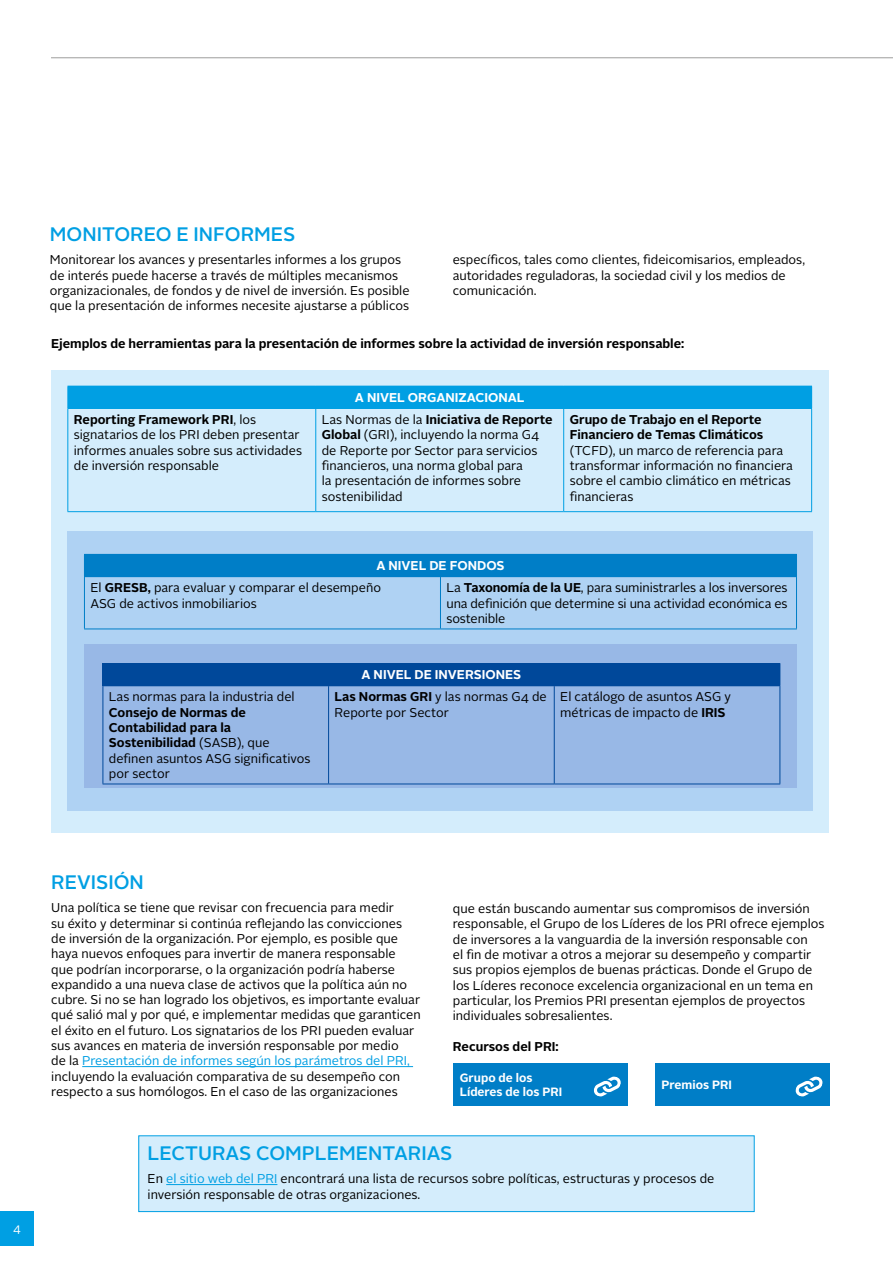
<style>
.page{position:relative;width:893px;height:1263px;background:#fff}
.page>*{position:absolute;margin:0;border:0;box-sizing:border-box;transform-origin:0 0}
.t1{font:500 19.5px "Alright Sans";color:#009fe3}
.t2{font:12.75px/15.3px "Alright Sans";color:#000}
.t3{font:700 12.75px/15.3px "Alright Sans";color:#000}
.t4{font:700 12.75px "Alright Sans";color:#fff}
.t5{font:700 12px/14.4px "Alright Sans";color:#fff}
.t6{font:12px "Alright Sans";color:#fff}
.s1{font-weight:700}
.s2{font-weight:700;color:#fff}
.s3{color:#009fe3}
</style>
<div class="page">
<hr style="left:51px;top:57px;width:842px;height:1px;background:#9d9d9c">
<div style="left:0;top:1212px;width:34px;height:34px;background:#009fe3"></div>
<hr style="left:82px;top:1066px;width:331px;height:1px;background:#009fe3">
<div style="left:453px;top:1063px;width:175px;height:43px;background:#007ec7"></div>
<svg style="left:593px;top:1076px;width:28px;height:21px"></svg>
<div style="left:655px;top:1063px;width:175px;height:43px;background:#007ec7"></div>
<svg style="left:795px;top:1076px;width:28px;height:21px"></svg>
<div style="left:139px;top:1136px;width:615px;height:75px;background:#d4edfc"></div>
<hr style="left:166px;top:1184px;width:111px;height:1px;background:#009fe3">
<div style="left:138px;top:1135px;width:617px;height:77px;border:1px solid #009fe3"></div>
<div style="left:51px;top:370px;width:778px;height:463px;background:#d4edfc"></div>
<div style="left:67px;top:531px;width:745px;height:279px;background:#afd2f3"></div>
<div style="left:84px;top:644px;width:713px;height:144px;background:#98b8e6"></div>
<div style="left:68px;top:386px;width:744px;height:22px;background:#009fe3"></div>
<svg style="left:67px;top:386px;width:1px;height:22px"></svg>
<hr style="left:67px;top:408px;width:249px;height:1px;background:#009fe3">
<hr style="left:67px;top:409px;width:1px;height:102px;background:#009fe3">
<hr style="left:316px;top:408px;width:248px;height:1px;background:#009fe3">
<hr style="left:315px;top:409px;width:1px;height:102px;background:#009fe3">
<hr style="left:564px;top:408px;width:248px;height:1px;background:#009fe3">
<hr style="left:563px;top:409px;width:1px;height:102px;background:#009fe3">
<hr style="left:811px;top:409px;width:1px;height:102px;background:#009fe3">
<hr style="left:67px;top:511px;width:249px;height:1px;background:#009fe3">
<hr style="left:316px;top:511px;width:248px;height:1px;background:#009fe3">
<hr style="left:564px;top:511px;width:248px;height:1px;background:#009fe3">
<div style="left:103px;top:663px;width:677px;height:23px;background:#00489a"></div>
<hr style="left:103px;top:686px;width:1px;height:98px;background:#00489a">
<hr style="left:328px;top:686px;width:1px;height:98px;background:#00489a">
<hr style="left:554px;top:686px;width:1px;height:98px;background:#00489a">
<hr style="left:779px;top:686px;width:1px;height:98px;background:#00489a">
<hr style="left:103px;top:784px;width:226px;height:1px;background:#00489a">
<hr style="left:329px;top:784px;width:225px;height:1px;background:#00489a">
<hr style="left:554px;top:784px;width:226px;height:1px;background:#00489a">
<div style="left:84px;top:554px;width:712px;height:23px;background:#007ec7"></div>
<hr style="left:440px;top:554px;width:357px;height:1px;background:#007ec7">
<svg style="left:796px;top:555px;width:1px;height:21px"></svg>
<hr style="left:84px;top:577px;width:1px;height:51px;background:#007ec7">
<hr style="left:440px;top:576px;width:357px;height:1px;background:#007ec7">
<hr style="left:440px;top:577px;width:1px;height:51px;background:#007ec7">
<hr style="left:796px;top:577px;width:1px;height:51px;background:#007ec7">
<hr style="left:84px;top:628px;width:356px;height:1px;background:#007ec7">
<hr style="left:440px;top:628px;width:357px;height:1px;background:#007ec7">
<h1 class="t1" style="left:50px;top:220px;width:247px">MONITOREO E INFORMES</h1>
<p class="t2" style="left:50px;top:252px;width:361px">Monitorear los avances y presentarles informes a los grupos de interés puede hacerse a través de múltiples mecanismos organizacionales, de fondos y de nivel de inversión. Es posible que la presentación de informes necesite ajustarse a públicos</p>
<p class="t2" style="left:453px;top:252px;width:354px">específicos, tales como clientes, fideicomisarios, empleados, autoridades reguladoras, la sociedad civil y los medios de comunicación.</p>
<p class="t3" style="left:51px;top:335px;width:635px">Ejemplos de herramientas para la presentación de informes sobre la actividad de inversión responsable:</p>
<p class="t4" style="left:355px;top:388px;width:171px">A NIVEL ORGANIZACIONAL</p>
<p class="t2" style="left:74px;top:412px;width:230px"><span class="s1">Reporting Framework PRI</span>, los signatarios de los PRI deben presentar informes anuales sobre sus actividades de inversión responsable</p>
<p class="t2" style="left:322px;top:412px;width:232px">Las Normas de la <span class="s1">Iniciativa de Reporte<br>Global</span> (GRI), incluyendo la norma G4 de Reporte por Sector para servicios financieros, una norma global para<br>la presentación de informes sobre sostenibilidad</p>
<p class="t3" style="left:570px;top:412px;width:195px">Grupo de Trabajo en el Reporte<br>Financiero de Temas Climáticos</p>
<p class="t2" style="left:570px;top:443px;width:225px">(TCFD), un marco de referencia para transformar información no financiera sobre el cambio climático en métricas financieras</p>
<p class="t2" style="left:90px;top:555px;width:416px;line-height:22.2px;text-indent:286px"><span class="s2">A NIVEL DE FONDOS<br></span>El <span class="s1">GRESB,</span> para evaluar y comparar el desempeño</p>
<p class="t2" style="left:90px;top:596px;width:168px">ASG de activos inmobiliarios</p>
<p class="t2" style="left:446px;top:580px;width:343px;text-align:justify">La <span class="s1">Taxonomía de la UE</span>, para suministrarles a los inversores una definición que determine si una actividad económica es sostenible</p>
<p class="t2" style="left:109px;top:690px;width:187px">Las normas para la industria del</p>
<p class="t2" style="left:109px;top:705px;width:203px"><span class="s1">Consejo de Normas de<br>Contabilidad para la<br>Sostenibilidad</span> (SASB), que definen asuntos ASG significativos por sector</p>
<p class="t4" style="left:361px;top:666px;width:161px">A NIVEL DE INVERSIONES</p>
<p class="t2" style="left:335px;top:690px;width:214px"><span class="s1">Las Normas GRI</span> y las normas G4 de<br>Reporte por Sector</p>
<p class="t2" style="left:560px;top:690px;width:172px">El catálogo de asuntos ASG y métricas de impacto de <span class="s1">IRIS</span></p>
<p class="t6" style="left:13px;top:1220px;width:9px">4</p>
<h1 class="t1" style="left:51px;top:868px;width:94px">REVISIÓN</h1>
<p class="t2" style="left:51px;top:900px;width:371px">Una política se tiene que revisar con frecuencia para medir<br>su éxito y determinar si continúa reflejando las convicciones<br>de inversión de la organización. Por ejemplo, es posible que haya nuevos enfoques para invertir de manera responsable que podrían incorporarse, o la organización podría haberse expandido a una nueva clase de activos que la política aún no cubre. Si no se han logrado los objetivos, es importante evaluar qué salió mal y por qué, e implementar medidas que garanticen el éxito en el futuro. Los signatarios de los PRI pueden evaluar sus avances en materia de inversión responsable por medio<br>de la <span class="s3">Presentación de informes según los parámetros del PRI, </span>incluyendo la evaluación comparativa de su desempeño con respecto a sus homólogos. En el caso de las organizaciones</p>
<p class="t2" style="left:453px;top:901px;width:373px">que están buscando aumentar sus compromisos de inversión responsable, el Grupo de los Líderes de los PRI ofrece ejemplos de inversores a la vanguardia de la inversión responsable con<br>el fin de motivar a otros a mejorar su desempeño y compartir sus propios ejemplos de buenas prácticas. Donde el Grupo de los Líderes reconoce excelencia organizacional en un tema en particular, los Premios PRI presentan ejemplos de proyectos individuales sobresalientes.</p>
<p class="t3" style="left:453px;top:1039px;width:107px">Recursos del PRI:</p>
<p class="t5" style="left:460px;top:1070px;width:104px">Grupo de los<br>Líderes de los PRI</p>
<p class="t5" style="left:662px;top:1078px;width:72px">Premios PRI</p>
<h1 class="t1" style="left:148px;top:1139px;width:306px">LECTURAS COMPLEMENTARIAS</h1>
<p class="t2" style="left:148px;top:1171px;width:568px">En <span class="s3">el sitio web del PRI</span> encontrará una lista de recursos sobre políticas, estructuras y procesos de inversión responsable de otras organizaciones.</p>
</div>
